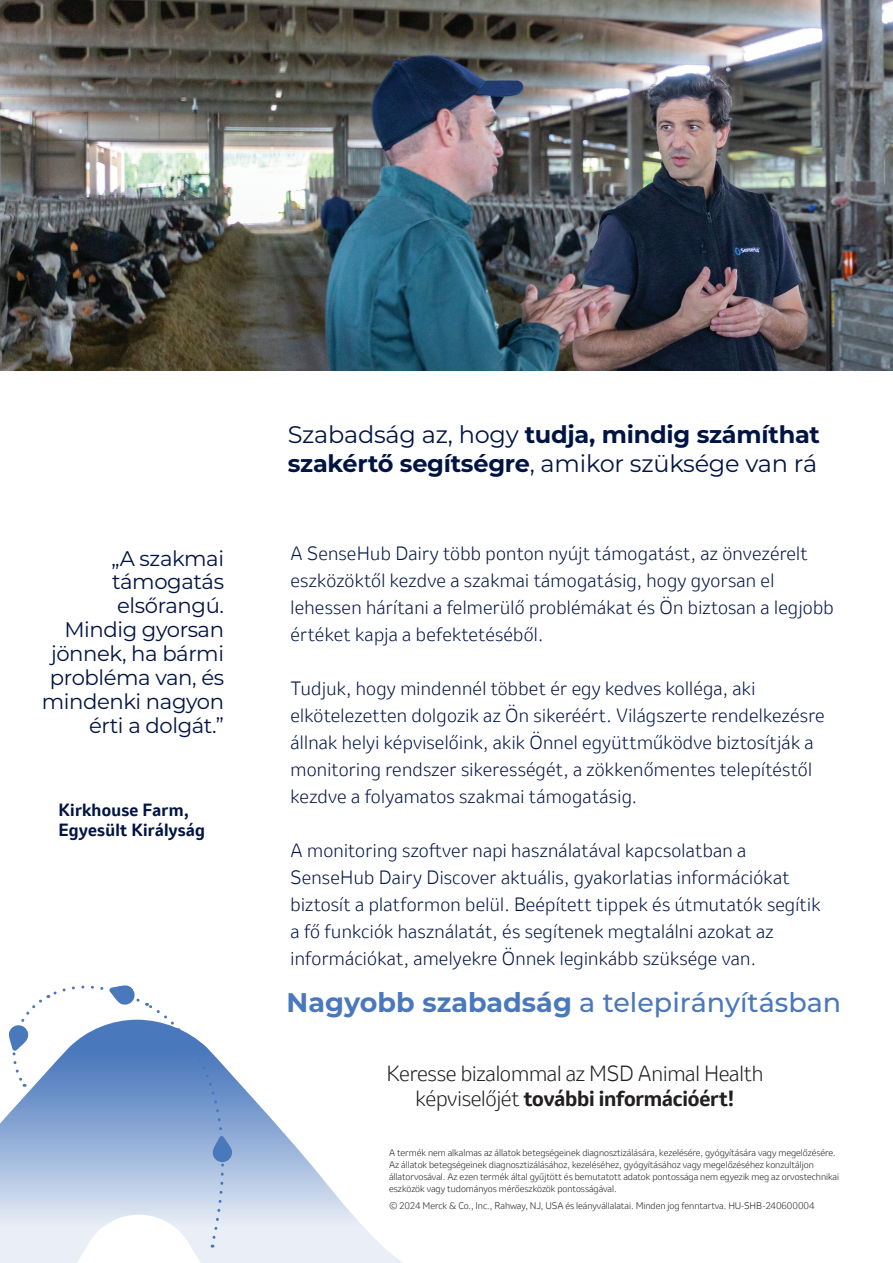
<style>
.page{position:relative;width:893px;height:1263px;background:#fff}
.page>*{position:absolute;margin:0;border:0;box-sizing:border-box;transform-origin:0 0}
.t1{font:500 27px "Montserrat";color:#4a78bd}
.t2{font:700 24px/28.8px "Montserrat";letter-spacing:-.01em;color:#001443}
.t3{font:21.15px/24px "Montserrat";letter-spacing:-.02em;color:#001443;text-align:right}
.t4{font:300 20.55px/24.6px "Invention";letter-spacing:-.01em;color:#231f20;text-align:center}
.t5{font:300 18px/27px "Invention";letter-spacing:.015em;color:#001443}
.t6{font:700 16.5px/19.8px "Invention";letter-spacing:.015em;color:#001443}
.t7{font:300 9px/12px "Invention";color:#231f20}
.s1{font-weight:400}
.s2{font-weight:700}
</style>
<div class="page">
<svg style="left:0;top:1083px;width:403px;height:180px"></svg>
<svg style="left:5px;top:985px;width:234px;height:262px"></svg>
<img style="left:0;top:0;width:893px;height:370px">
<p class="t3" style="left:42px;top:545px;width:184px">„A szakmai támogatás elsőrangú.<br>Mindig gyorsan jönnek, ha bármi probléma van, és mindenki nagyon érti a dolgát.”</p>
<p class="t6" style="left:58px;top:800px;width:148px">Kirkhouse Farm,<br>Egyesült Királyság</p>
<h2 class="t2" style="left:288px;top:419px;width:534px"><span class="s1">Szabadság az, hogy</span> tudja, mindig számíthat szakértő segítségre<span class="s1">, amikor szüksége van rá</span></h2>
<p class="t5" style="left:290px;top:540px;width:545px">A SenseHub Dairy több ponton nyújt támogatást, az önvezérelt eszközöktől kezdve a szakmai támogatásig, hogy gyorsan el lehessen hárítani a felmerülő problémákat és Ön biztosan a legjobb értéket kapja a befektetéséből.</p>
<p class="t5" style="left:290px;top:675px;width:536px">Tudjuk, hogy mindennél többet ér egy kedves kolléga, aki elkötelezetten dolgozik az Ön sikeréért. Világszerte rendelkezésre állnak helyi képviselőink, akik Önnel együttműködve biztosítják a monitoring rendszer sikerességét, a zökkenőmentes telepítéstől kezdve a folyamatos szakmai támogatásig.</p>
<p class="t5" style="left:290px;top:837px;width:531px">A monitoring szoftver napi használatával kapcsolatban a SenseHub Dairy Discover aktuális, gyakorlatias információkat biztosít a platformon belül. Beépített tippek és útmutatók segítik a fő funkciók használatát, és segítenek megtalálni azokat az információkat, amelyekre Önnek leginkább szüksége van.</p>
<h1 class="t1" style="left:286px;top:983px;width:556px"><span class="s2">Nagyobb szabadság</span> a telepirányításban</h1>
<p class="t4" style="left:387px;top:1061px;width:378px">Keresse bizalommal az MSD Animal Health képviselőjét <span class="s2">további információért!</span></p>
<p class="t7" style="left:389px;top:1147px;width:452px">A termék nem alkalmas az állatok betegségeinek diagnosztizálására, kezelésére, gyógyítására vagy megelőzésére.<br>Az állatok betegségeinek diagnosztizálásához, kezeléséhez, gyógyításához vagy megelőzéséhez konzultáljon állatorvosával. Az ezen termék által gyűjtött és bemutatott adatok pontossága nem egyezik meg az orvostechnikai eszközök vagy tudományos mérőeszközök pontosságával.</p>
<p class="t7" style="left:389px;top:1199px;width:427px">© 2024 Merck &amp; Co., Inc., Rahway, NJ, USA és leányvállalatai. Minden jog fenntartva. HU-SHB-240600004</p>
</div>
